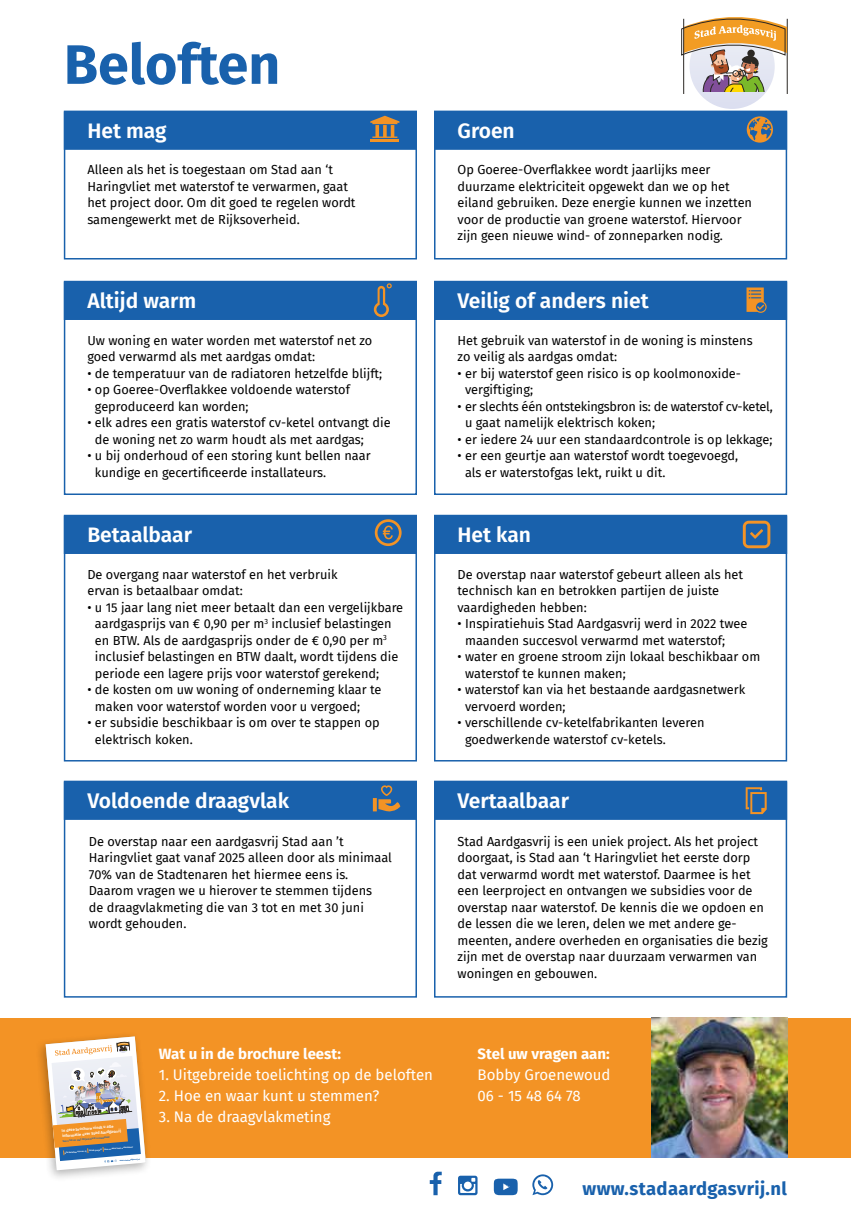
<style>
.page{position:relative;width:851px;height:1221px;background:#fff}
.page>*{position:absolute;margin:0;border:0;box-sizing:border-box;transform-origin:0 0}
.t1{font:700 55.5px "Fira Sans";color:#1961ac}
.t2{font:600 21px "Fira Sans";color:#fff}
.t3{font:700 18.45px "Fira Sans";letter-spacing:.02em;color:#1961ac}
.t4{font:15px/21px "Fira Sans";color:#fff}
.t5{font:700 15px "Fira Sans";color:#fff}
.t6{font:12.75px/16.5px "Fira Sans";color:#000}
.t7{font:12.75px/16.5px "Fira Sans";letter-spacing:-.02em;color:#000}
.t8{font:600 4.05px/5.4px "Fira Sans";color:#fff}
.t9{font:600 2.55px "Fira Sans";color:#1961ac}
.t10{font:600 2.1px "Fira Sans";color:#fff}
.t11{font:700 1.8px "Fira Sans";color:#1961ac}
</style>
<div class="page">
<svg style="left:429px;top:1171px;width:12px;height:24px"></svg>
<svg style="left:493px;top:1178px;width:24px;height:17px"></svg>
<svg style="left:532px;top:1174px;width:21px;height:21px"></svg>
<svg style="left:458px;top:1175px;width:19px;height:20px"></svg>
<div style="left:64px;top:111px;width:353px;height:39px;background:#1961ac;border:2px solid #1961ac"></div>
<div style="left:64px;top:282px;width:353px;height:38px;background:#1961ac"></div>
<div style="left:64px;top:515px;width:353px;height:39px;background:#1961ac"></div>
<div style="left:64px;top:781px;width:353px;height:38px;background:#1961ac"></div>
<div style="left:434px;top:111px;width:353px;height:39px;background:#1961ac;border:2px solid #1961ac"></div>
<div style="left:434px;top:282px;width:353px;height:38px;background:#1961ac"></div>
<div style="left:434px;top:515px;width:353px;height:39px;background:#1961ac"></div>
<div style="left:434px;top:781px;width:353px;height:38px;background:#1961ac"></div>
<div style="left:64px;top:111px;width:353px;height:148px;border:2px solid #1961ac"></div>
<div style="left:64px;top:281px;width:353px;height:214px;border:2px solid #1961ac"></div>
<div style="left:64px;top:514px;width:353px;height:247px;border:2px solid #1961ac"></div>
<div style="left:64px;top:780px;width:353px;height:217px;border:2px solid #1961ac"></div>
<div style="left:434px;top:111px;width:353px;height:148px;border:2px solid #1961ac"></div>
<div style="left:434px;top:281px;width:353px;height:214px;border:2px solid #1961ac"></div>
<div style="left:434px;top:514px;width:353px;height:247px;border:2px solid #1961ac"></div>
<div style="left:434px;top:780px;width:353px;height:217px;border:2px solid #1961ac"></div>
<svg style="left:746px;top:287px;width:20px;height:26px"></svg>
<svg style="left:746px;top:116px;width:26px;height:27px"></svg>
<svg style="left:374px;top:283px;width:18px;height:34px"></svg>
<hr style="left:370px;top:139px;width:29px;height:3px;background:#f39325">
<svg style="left:370px;top:116px;width:29px;height:22px"></svg>
<svg style="left:375px;top:519px;width:26px;height:27px"></svg>
<svg style="left:742px;top:520px;width:28px;height:28px"></svg>
<svg style="left:373px;top:785px;width:27px;height:26px"></svg>
<svg style="left:745px;top:787px;width:21px;height:27px"></svg>
<div style="left:0;top:1017px;width:850px;height:140px;background:#f39325"></div>
<div style="left:35px;top:1031px;width:117px;height:151px;background:#000;opacity:.3"></div>
<div style="left:689px;top:24px;width:85px;height:85px;background:#dde0f0;border-radius:43px"></div>
<svg style="left:681px;top:17px;width:106px;height:77px"></svg>
<img style="left:651px;top:1017px;width:136px;height:140px">
<svg style="left:46px;top:1036px;width:100px;height:134px"></svg>
<h1 class="t1" style="left:64px;top:18px;width:218px">Beloften</h1>
<h2 class="t2" style="left:87px;top:113px;width:81px">Het mag</h2>
<p class="t6" style="left:87px;top:161px;width:269px">Alleen als het is toegestaan om Stad aan ‘t Haringvliet met waterstof te verwarmen, gaat het project door. Om dit goed te regelen wordt samengewerkt met de Rijksoverheid.</p>
<h2 class="t2" style="left:87px;top:283px;width:110px">Altijd warm</h2>
<p class="t6" style="left:87px;top:331px;width:286px">Uw woning en water worden met waterstof net zo goed verwarmd als met aardgas omdat:</p>
<p class="t6" style="left:87px;top:364px;width:296px">• de temperatuur van de radiatoren hetzelfde blijft;</p>
<p class="t6" style="left:95px;top:381px;width:256px;text-indent:-8px">• op Goeree-Overflakkee voldoende waterstof geproduceerd kan worden;</p>
<p class="t6" style="left:95px;top:414px;width:297px;text-indent:-8px">• elk adres een gratis waterstof cv-ketel ontvangt die de woning net zo warm houdt als met aardgas;</p>
<p class="t6" style="left:95px;top:447px;width:277px;text-indent:-8px">• u bij onderhoud of een storing kunt bellen naar kundige en gecertificeerde installateurs.</p>
<h2 class="t2" style="left:87px;top:517px;width:106px">Betaalbaar</h2>
<p class="t6" style="left:87px;top:565px;width:252px">De overgang naar waterstof en het verbruik ervan is betaalbaar omdat:</p>
<p class="t6" style="left:95px;top:598px;width:310px;text-indent:-8px">• u 15 jaar lang niet meer betaalt dan een vergelijkbare aardgasprijs van € 0,90 per m<sup>3</sup> inclusief belastingen en BTW. Als de aardgasprijs onder de € 0,90 per m<sup>3 </sup>inclusief belastingen en BTW daalt, wordt tijdens die periode een lagere prijs voor waterstof gerekend;</p>
<p class="t6" style="left:95px;top:681px;width:288px;text-indent:-8px">• de kosten om uw woning of onderneming klaar te maken voor waterstof worden voor u vergoed;</p>
<p class="t6" style="left:95px;top:714px;width:286px;text-indent:-8px">• er subsidie beschikbaar is om over te stappen op elektrisch koken.</p>
<h2 class="t2" style="left:87px;top:783px;width:203px">Voldoende draagvlak</h2>
<p class="t6" style="left:89px;top:832px;width:304px">De overstap naar een aardgasvrij Stad aan ’t Haringvliet gaat vanaf 2025 alleen door als minimaal 70% van de Stadtenaren het hiermee eens is.<br>Daarom vragen we u hierover te stemmen tijdens<br>de draagvlakmeting die van 3 tot en met 30 juni wordt gehouden.</p>
<h2 class="t2" style="left:457px;top:113px;width:59px">Groen</h2>
<p class="t6" style="left:457px;top:161px;width:296px">Op Goeree-Overflakkee wordt jaarlijks meer duurzame elektriciteit opgewekt dan we op het eiland gebruiken. Deze energie kunnen we inzetten voor de productie van groene waterstof. Hiervoor zijn geen nieuwe wind- of zonneparken nodig.</p>
<h2 class="t2" style="left:457px;top:283px;width:192px">Veilig of anders niet</h2>
<p class="t6" style="left:457px;top:331px;width:296px">Het gebruik van waterstof in de woning is minstens zo veilig als aardgas omdat:</p>
<p class="t6" style="left:465px;top:364px;width:276px;text-indent:-8px">• er bij waterstof geen risico is op koolmonoxide&shy;vergiftiging;</p>
<p class="t7" style="left:465px;top:397px;width:309px;text-indent:-8px">• er slechts één ontstekingsbron is: de waterstof cv-ketel, u gaat namelijk elektrisch koken;</p>
<p class="t6" style="left:457px;top:430px;width:316px">• er iedere 24 uur een standaardcontrole is op lekkage;</p>
<p class="t6" style="left:465px;top:447px;width:274px;text-indent:-8px">• er een geurtje aan waterstof wordt toegevoegd, als er waterstofgas lekt, ruikt u dit.</p>
<h2 class="t2" style="left:457px;top:517px;width:75px">Het kan</h2>
<p class="t6" style="left:457px;top:565px;width:287px">De overstap naar waterstof gebeurt alleen als het technisch kan en betrokken partijen de juiste vaardigheden hebben:</p>
<p class="t6" style="left:465px;top:615px;width:284px;text-indent:-8px">• Inspiratiehuis Stad Aardgasvrij werd in 2022 twee maanden succesvol verwarmd met waterstof;</p>
<p class="t6" style="left:465px;top:648px;width:296px;text-indent:-8px">• water en groene stroom zijn lokaal beschikbaar om waterstof te kunnen maken;</p>
<p class="t6" style="left:465px;top:681px;width:282px;text-indent:-8px">• waterstof kan via het bestaande aardgasnetwerk vervoerd worden;</p>
<p class="t6" style="left:465px;top:714px;width:241px;text-indent:-8px">• verschillende cv-ketelfabrikanten leveren goedwerkende waterstof cv-ketels.</p>
<h2 class="t2" style="left:457px;top:783px;width:113px">Vertaalbaar</h2>
<p class="t6" style="left:457px;top:832px;width:312px">Stad Aardgasvrij is een uniek project. Als het project doorgaat, is Stad aan ‘t Haringvliet het eerste dorp dat verwarmd wordt met waterstof. Daarmee is het een leerproject en ontvangen we subsidies voor de overstap naar waterstof. De kennis die we opdoen en de lessen die we leren, delen we met andere ge&shy;meenten, andere overheden en organisaties die bezig zijn met de overstap naar duurzaam verwarmen van woningen en gebouwen.</p>
<p class="t8" style="left:61px;top:1127px;width:61px;rotate:-5deg">In deze brochure vindt u alle informatie over Stad Aardgasvrij</p>
<p class="t9" style="left:62px;top:1138px;width:49px;rotate:-5deg">Van 3 tot en met 30 juni kunt u stemmen!</p>
<p class="t10" style="left:65px;top:1150px;width:70px;rotate:-5deg">Alle beloften op een rij Uniek project Hoe en waar kunt u stemmen?</p>
<p class="t11" style="left:120px;top:1159px;width:22px;rotate:-5deg">www.stadaardgasvrij.nl</p>
<p class="t5" style="left:159px;top:1041px;width:184px">Wat u in de brochure leest:</p>
<p class="t4" style="left:159px;top:1063px;width:275px">1. Uitgebreide toelichting op de beloften</p>
<p class="t4" style="left:159px;top:1084px;width:222px">2. Hoe en waar kunt u stemmen?</p>
<p class="t4" style="left:159px;top:1105px;width:173px">3. Na de draagvlakmeting</p>
<p class="t5" style="left:477px;top:1041px;width:134px">Stel uw vragen aan:</p>
<p class="t4" style="left:477px;top:1063px;width:134px">Bobby Groenewoud<br>06 - 15 48 64 78</p>
<h3 class="t3" style="left:582px;top:1173px;width:206px">www.stadaardgasvrij.nl</h3>
</div>
